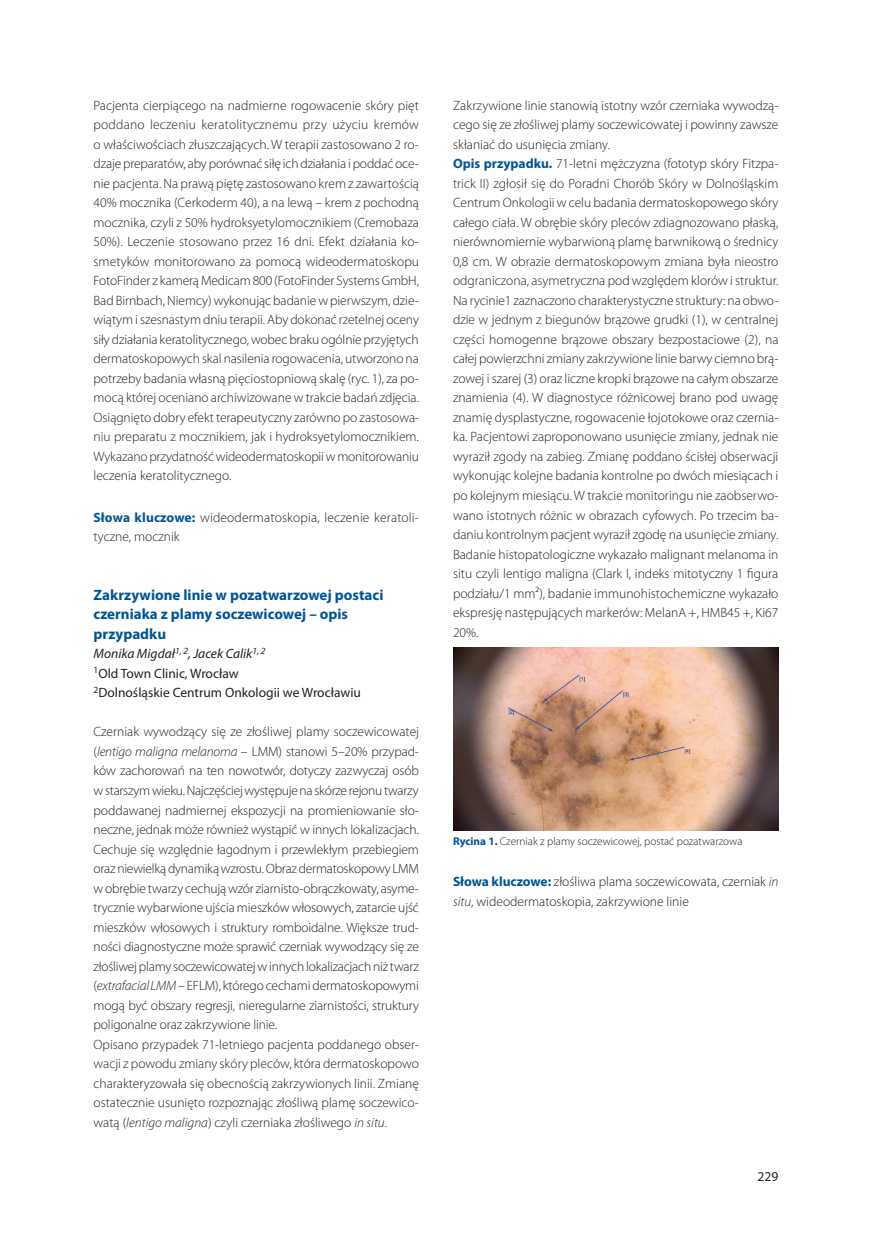
<style>
.page{position:relative;width:872px;height:1234px;background:#fff}
.page>*{position:absolute;margin:0;border:0;box-sizing:border-box;transform-origin:0 0}
._07JC_-_Srodtytul_1{font:700 15px/19.5px "Myriad Pro";color:#005495}
._08JC_-_Tekst_bez_wc{font:300 13.5px/19.5px "Myriad Pro";color:#231f20;text-align:justify}
._07JC_-_Śródtytuł_3{font:13.5px/19.5px "Myriad Pro";color:#231f20}
._07JC_-_Śródtytuł_2{font:italic 13.5px "Myriad Pro";color:#231f20}
._21_-_Rycina_-_podpi{font:300 11.25px "Myriad Pro";color:#231f20}
.s1{font-weight:700;color:#005495}
.s2{font-style:italic}
</style>
<div class="page">
<img style="left:453px;top:647px;width:325px;height:183px">
<p class="_08JC_-_Tekst_bez_wc" style="left:94px;top:95px;width:327px">Pacjenta cierpiącego na nadmierne rogowacenie skóry pięt poddano leczeniu keratolitycznemu przy użyciu kremów o właściwościach złuszczających. W terapii zastosowano 2 ro&shy;dzaje preparatów, aby porównać siłę ich działania i poddać oce&shy;nie pacjenta. Na prawą piętę zastosowano krem z zawartością 40% mocznika (Cerkoderm 40), a na lewą – krem z pochodną mocznika, czyli z 50% hydroksyetylomocznikiem (Cremobaza 50%). Leczenie stosowano przez 16 dni. Efekt działania ko&shy;smetyków monitorowano za pomocą wideodermatoskopu FotoFinder z kamerą Medicam 800 (FotoFinder Systems GmbH, Bad Birnbach, Niemcy) wykonując badanie w pierwszym, dzie&shy;wiątym i szesnastym dniu terapii. Aby dokonać rzetelnej oceny siły działania keratolitycznego, wobec braku ogólnie przyjętych dermatoskopowych skal nasilenia rogowacenia, utworzono na potrzeby badania własną pięciostopniową skalę (ryc. 1), za po&shy;mocą której oceniano archiwizowane w trakcie badań zdjęcia.</p>
<p class="_08JC_-_Tekst_bez_wc" style="left:94px;top:407px;width:327px">Osiągnięto dobry efekt terapeutyczny zarówno po zastosowa&shy;niu preparatu z mocznikiem, jak i hydroksyetylomocznikiem.<br>Wykazano przydatność wideodermatoskopii w monitorowaniu leczenia keratolitycznego.</p>
<p class="_08JC_-_Tekst_bez_wc" style="left:94px;top:507px;width:327px"><span class="s1">Słowa kluczowe:</span> wideodermatoskopia, leczenie keratoli&shy;tyczne, mocznik</p>
<p class="_07JC_-_Srodtytul_1" style="left:94px;top:584px;width:291px">Zakrzywione linie w pozatwarzowej postaci czerniaka z plamy soczewicowej – opis przypadku</p>
<p class="_07JC_-_Śródtytuł_2" style="left:94px;top:645px;width:173px">Monika Migdał<sup>1,</sup> <sup>2</sup>, Jacek Calik<sup>1,</sup> <sup>2</sup></p>
<p class="_07JC_-_Śródtytuł_3" style="left:94px;top:663px;width:269px"><sup>1</sup>Old Town Clinic, Wrocław<br><sup>2</sup>Dolnośląskie Centrum Onkologii we Wrocławiu</p>
<p class="_08JC_-_Tekst_bez_wc" style="left:94px;top:722px;width:327px">Czerniak wywodzący się ze złośliwej plamy soczewicowatej (<span class="s2">lentigo maligna melanoma</span> – LMM) stanowi 5–20% przypad&shy;ków zachorowań na ten nowotwór, dotyczy zazwyczaj osób w starszym wieku. Najczęściej występuje na skórze rejonu twarzy poddawanej nadmiernej ekspozycji na promieniowanie sło&shy;neczne, jednak może również wystąpić w innych lokalizacjach.<br>Cechuje się względnie łagodnym i przewlekłym przebiegiem oraz niewielką dynamiką wzrostu. Obraz dermatoskopowy LMM w obrębie twarzy cechują wzór ziarnisto-obrączkowaty, asyme&shy;trycznie wybarwione ujścia mieszków włosowych, zatarcie ujść mieszków włosowych i struktury romboidalne. Większe trud&shy;ności diagnostyczne może sprawić czerniak wywodzący się ze złośliwej plamy soczewicowatej w innych lokalizacjach niż twarz (<span class="s2">extrafacial LMM</span> – EFLM), którego cechami dermatoskopowymi mogą być obszary regresji, nieregularne ziarnistości, struktury poligonalne oraz zakrzywione linie.</p>
<p class="_08JC_-_Tekst_bez_wc" style="left:94px;top:1034px;width:327px">Opisano przypadek 71-letniego pacjenta poddanego obser&shy;wacji z powodu zmiany skóry pleców, która dermatoskopowo charakteryzowała się obecnością zakrzywionych linii. Zmianę ostatecznie usunięto rozpoznając złośliwą plamę soczewico&shy;watą (<span class="s2">lentigo maligna</span>) czyli czerniaka złośliwego <span class="s2">in situ</span>.</p>
<p class="_08JC_-_Tekst_bez_wc" style="left:453px;top:95px;width:327px">Zakrzywione linie stanowią istotny wzór czerniaka wywodzą&shy;cego się ze złośliwej plamy soczewicowatej i powinny zawsze skłaniać do usunięcia zmiany.</p>
<p class="_08JC_-_Tekst_bez_wc" style="left:453px;top:154px;width:327px;text-align:left"><span class="s1">Opis przypadku.</span> 71-letni mężczyzna (fototyp skóry Fitzpa&shy;trick II) zgłosił się do Poradni Chorób Skóry w Dolnośląskim Centrum Onkologii w celu badania dermatoskopowego skóry całego ciała. W obrębie skóry pleców zdiagnozowano płaską, nierównomiernie wybarwioną plamę barwnikową o średnicy 0,8 cm. W obrazie dermatoskopowym zmiana była nieostro odgraniczona, asymetryczna pod względem klorów i struktur.<br>Na rycinie1 zaznaczono charakterystyczne struktury: na obwo&shy;dzie w jednym z biegunów brązowe grudki (1), w centralnej części homogenne brązowe obszary bezpostaciowe (2), na całej powierzchni zmiany zakrzywione linie barwy ciemno brą&shy;zowej i szarej (3) oraz liczne kropki brązowe na całym obszarze znamienia (4). W diagnostyce różnicowej brano pod uwagę znamię dysplastyczne, rogowacenie łojotokowe oraz czernia&shy;ka. Pacjentowi zaproponowano usunięcie zmiany, jednak nie wyraził zgody na zabieg. Zmianę poddano ścisłej obserwacji wykonując kolejne badania kontrolne po dwóch miesiącach i po kolejnym miesiącu. W trakcie monitoringu nie zaobserwo&shy;wano istotnych różnic w obrazach cyfowych. Po trzecim ba&shy;daniu kontrolnym pacjent wyraził zgodę na usunięcie zmiany.<br>Badanie histopatologiczne wykazało malignant melanoma in situ czyli lentigo maligna (Clark I, indeks mitotyczny 1 figura podziału/1 mm2), badanie immunohistochemiczne wykazało ekspresję następujących markerów: MelanA +, HMB45 +, Ki67<br>20%.</p>
<p class="_21_-_Rycina_-_podpi" style="left:453px;top:834px;width:291px"><span class="s1">Rycina 1.</span> Czerniak z plamy soczewicowej, postać pozatwarzowa</p>
<p class="_08JC_-_Tekst_bez_wc" style="left:453px;top:871px;width:327px"><span class="s1">Słowa kluczowe:</span> złośliwa plama soczewicowata, czerniak <span class="s2">in situ</span>, wideodermatoskopia, zakrzywione linie</p>
<p class="_07JC_-_Śródtytuł_3" style="left:757px;top:1166px;width:22px">229</p>
</div>
